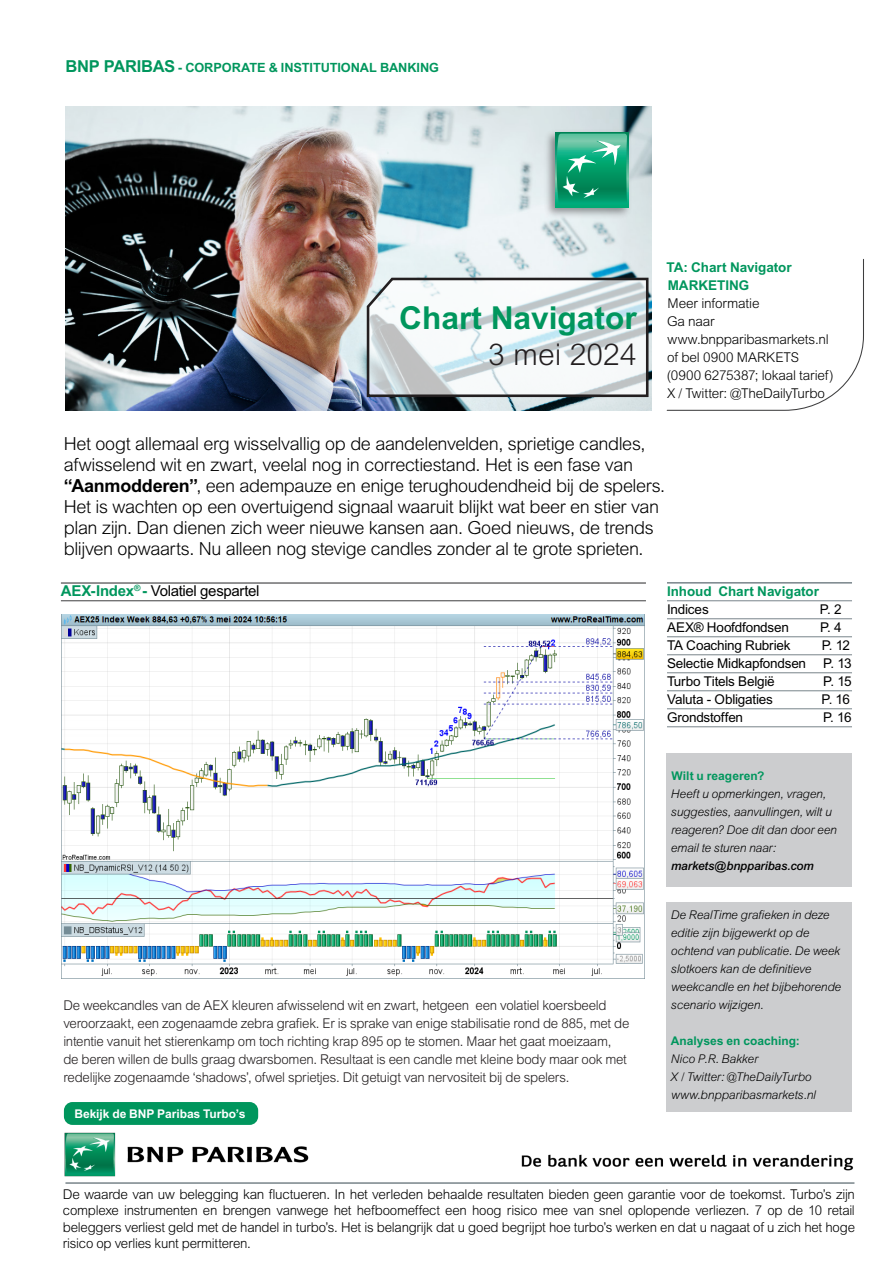
<style>
.page{position:relative;width:893px;height:1263px;background:#fff}
.page>*{position:absolute;margin:0;border:0;box-sizing:border-box;transform-origin:0 0}
.Réf_8_couv{font:700 31.65px "Arial MT Std";color:#00965d}
.Réf_8_couv-2{font:300 30px "Arial MT Std";color:#231f20}
.Body{font:300 18px/21px "Arial MT Std";letter-spacing:-.02em;color:#000}
.t1{font:15px "Arial MT Std";letter-spacing:-.025em;color:#000}
.Intro_text_14_16pt{font:300 13.5px/16.5px "Arial MT Std";letter-spacing:-.015em;color:#000;text-align:justify}
.Body-2{font:300 13.5px/18px "Arial MT Std";letter-spacing:-.02em;color:#231f20}
.Intro_text_14_16pt-2{font:13.5px "Arial MT Std";letter-spacing:-.015em;color:#000}
.Subheading_level_1_9_12pt_P646{font:700 13.5px "Arial MT Std";color:#00965d}
.Intro_text_14_16pt-3{font:700 13.5px "Arial MT Std";letter-spacing:-.005em;color:#00965d}
.Subheading_level_1_9_12pt_P646-2{font:300 13.5px "Arial MT Std";letter-spacing:-.01em;color:#000}
.Business_area_8_5_9pt{font:700 12.75px "Arial MT Std";letter-spacing:-.005em;color:#00965d}
.Intro_text_14_16pt-4{font:italic 300 12px/18px "Arial MT Std";letter-spacing:-.015em;color:#000}
.t2{font:700 12px "Arial MT Std";letter-spacing:-.005em;color:#fff}
.s1{font-size:16.5px}
.s2{font-weight:700}
.s3{font-weight:700;color:#00965d}
.s4{font-weight:700;font-style:normal;color:#00965d}
.s5{font-weight:500}
</style>
<div class="page">
<hr style="left:65px;top:1182px;width:789px;height:2px;background:#78848a">
<img style="left:66px;top:106px;width:585px;height:305px">
<div style="left:667px;top:753px;width:185px;height:133px;background:#cccdcf"></div>
<svg style="left:364px;top:276px;width:286px;height:122px"></svg>
<div style="left:667px;top:902px;width:185px;height:210px;background:#cccdcf"></div>
<img style="left:503px;top:1154px;width:352px;height:30px">
<img style="left:64px;top:1123px;width:257px;height:61px">
<svg style="left:666px;top:258px;width:198px;height:153px"></svg>
<img style="left:542px;top:126px;width:92px;height:95px">
<svg style="left:555px;top:132px;width:73px;height:75px"></svg>
<svg style="left:557px;top:134px;width:70px;height:71px;background:#2cab82"></svg>
<hr style="left:667px;top:582px;width:185px;height:2px;background:#78848a">
<hr style="left:667px;top:600px;width:185px;height:1px;background:#78848a">
<hr style="left:667px;top:618px;width:185px;height:1px;background:#78848a">
<hr style="left:667px;top:636px;width:185px;height:1px;background:#78848a">
<hr style="left:667px;top:654px;width:185px;height:1px;background:#78848a">
<hr style="left:667px;top:672px;width:185px;height:1px;background:#78848a">
<hr style="left:667px;top:690px;width:185px;height:1px;background:#78848a">
<hr style="left:667px;top:708px;width:185px;height:1px;background:#78848a">
<hr style="left:667px;top:726px;width:185px;height:1px;background:#78848a">
<hr style="left:61px;top:582px;width:585px;height:2px;background:#3e3e3f">
<hr style="left:61px;top:600px;width:585px;height:1px;background:#3e3e3f">
<img style="left:62px;top:614px;width:582px;height:362px">
<div style="left:64px;top:1102px;width:194px;height:23px;background:#00965d;border-radius:9px"></div>
<p class="Business_area_8_5_9pt" style="left:66px;top:60px;width:375px"><span class="s1">BNP PARIBAS</span> - CORPORATE &amp; INSTITUTIONAL BANKING</p>
<p class="Réf_8_couv" style="left:399px;top:299px;width:239px">Chart Navigator</p>
<p class="Réf_8_couv-2" style="left:488px;top:337px;width:150px">3 mei 2024</p>
<p class="Subheading_level_1_9_12pt_P646" style="left:667px;top:260px;width:127px">TA: Chart Navigator</p>
<p class="Subheading_level_1_9_12pt_P646" style="left:668px;top:278px;width:83px">MARKETING</p>
<p class="Subheading_level_1_9_12pt_P646-2" style="left:667px;top:296px;width:94px">Meer informatie</p>
<p class="Intro_text_14_16pt" style="left:667px;top:313px;width:49px">Ga naar</p>
<p class="Intro_text_14_16pt" style="left:668px;top:331px;width:163px">www.bnpparibasmarkets.nl</p>
<p class="Intro_text_14_16pt" style="left:667px;top:349px;width:168px;line-height:18px">of bel 0900 MARKETS (0900 6275387; lokaal tarief)</p>
<p class="Intro_text_14_16pt" style="left:667px;top:385px;width:160px">X / Twitter: @TheDailyTurbo</p>
<p class="Body" style="left:64px;top:433px;width:603px">Het oogt allemaal erg wisselvallig op de aandelenvelden, sprietige candles, afwisselend wit en zwart, veelal nog in correctiestand. Het is een fase van <span class="s2">“Aanmodderen”</span>, een adempauze en enige terughoudendheid bij de spelers.<br>Het is wachten op een overtuigend signaal waaruit blijkt wat beer en stier van plan zijn. Dan dienen zich weer nieuwe kansen aan. Goed nieuws, de trends blijven opwaarts. Nu alleen nog stevige candles zonder al te grote sprieten.</p>
<p class="t1" style="left:61px;top:582px;width:200px"><span class="s3">AEX-Index</span><sup>®</sup> <span class="s3">-</span> Volatiel gespartel</p>
<p class="Body-2" style="left:63px;top:997px;width:568px">De weekcandles van de AEX kleuren afwisselend wit en zwart, hetgeen een volatiel koersbeeld veroorzaakt, een zogenaamde zebra grafiek. Er is sprake van enige stabilisatie rond de 885, met de intentie vanuit het stierenkamp om toch richting krap 895 op te stomen. Maar het gaat moeizaam, de beren willen de bulls graag dwarsbomen. Resultaat is een candle met kleine body maar ook met redelijke zogenaamde ‘shadows’, ofwel sprietjes. Dit getuigt van nervositeit bij de spelers.</p>
<p class="t2" style="left:74px;top:1107px;width:172px">Bekijk de BNP Paribas Turbo’s</p>
<p class="Intro_text_14_16pt-3" style="left:667px;top:584px;width:154px">Inhoud Chart Navigator</p>
<p class="Intro_text_14_16pt-2" style="left:667px;top:602px;width:43px">Indices</p>
<p class="Intro_text_14_16pt-2" style="left:820px;top:602px;width:23px">P. 2</p>
<p class="Intro_text_14_16pt-2" style="left:667px;top:620px;width:123px">AEX® Hoofdfondsen</p>
<p class="Intro_text_14_16pt-2" style="left:820px;top:620px;width:23px">P. 4</p>
<p class="Intro_text_14_16pt-2" style="left:667px;top:638px;width:125px">TA Coaching Rubriek</p>
<p class="Intro_text_14_16pt-2" style="left:822px;top:638px;width:30px">P. 12</p>
<p class="Intro_text_14_16pt-2" style="left:667px;top:656px;width:141px">Selectie Midkapfondsen</p>
<p class="Intro_text_14_16pt-2" style="left:823px;top:656px;width:30px">P. 13</p>
<p class="Intro_text_14_16pt-2" style="left:667px;top:674px;width:109px">Turbo Titels België</p>
<p class="Intro_text_14_16pt-2" style="left:823px;top:674px;width:30px">P. 15</p>
<p class="Intro_text_14_16pt-2" style="left:667px;top:692px;width:107px">Valuta - Obligaties</p>
<p class="Intro_text_14_16pt-2" style="left:821px;top:692px;width:30px">P. 16</p>
<p class="Intro_text_14_16pt-2" style="left:667px;top:710px;width:78px">Grondstoffen</p>
<p class="Intro_text_14_16pt-2" style="left:823px;top:710px;width:30px">P. 16</p>
<p class="Intro_text_14_16pt-4" style="left:671px;top:766px;width:168px"><span class="s4">Wilt u reageren?<br></span>Heeft u opmerkingen, vragen, suggesties, aanvullingen, wilt u reageren? Doe dit dan door een email te sturen naar: <span class="s5">markets@bnpparibas.com</span></p>
<p class="Intro_text_14_16pt-4" style="left:671px;top:906px;width:172px">De RealTime grafieken in deze editie zijn bijgewerkt op de ochtend van publicatie. De week slotkoers kan de definitieve weekcandle en het bijbehorende scenario wijzigen.</p>
<p class="Intro_text_14_16pt-4" style="left:671px;top:1032px;width:142px"><span class="s4">Analyses en coaching:<br></span>Nico P.R. Bakker<br>X / Twitter: @TheDailyTurbo</p>
<p class="Intro_text_14_16pt-4" style="left:671px;top:1086px;width:146px">www.bnpparibasmarkets.nl</p>
<p class="Intro_text_14_16pt" style="left:63px;top:1186px;width:794px">De waarde van uw belegging kan fluctueren. In het verleden behaalde resultaten bieden geen garantie voor de toekomst. Turbo’s zijn complexe instrumenten en brengen vanwege het hefboomeffect een hoog risico mee van snel oplopende verliezen. 7 op de 10 retail beleggers verliest geld met de handel in turbo’s. Het is belangrijk dat u goed begrijpt hoe turbo’s werken en dat u nagaat of u zich het hoge risico op verlies kunt permitteren.</p>
</div>
